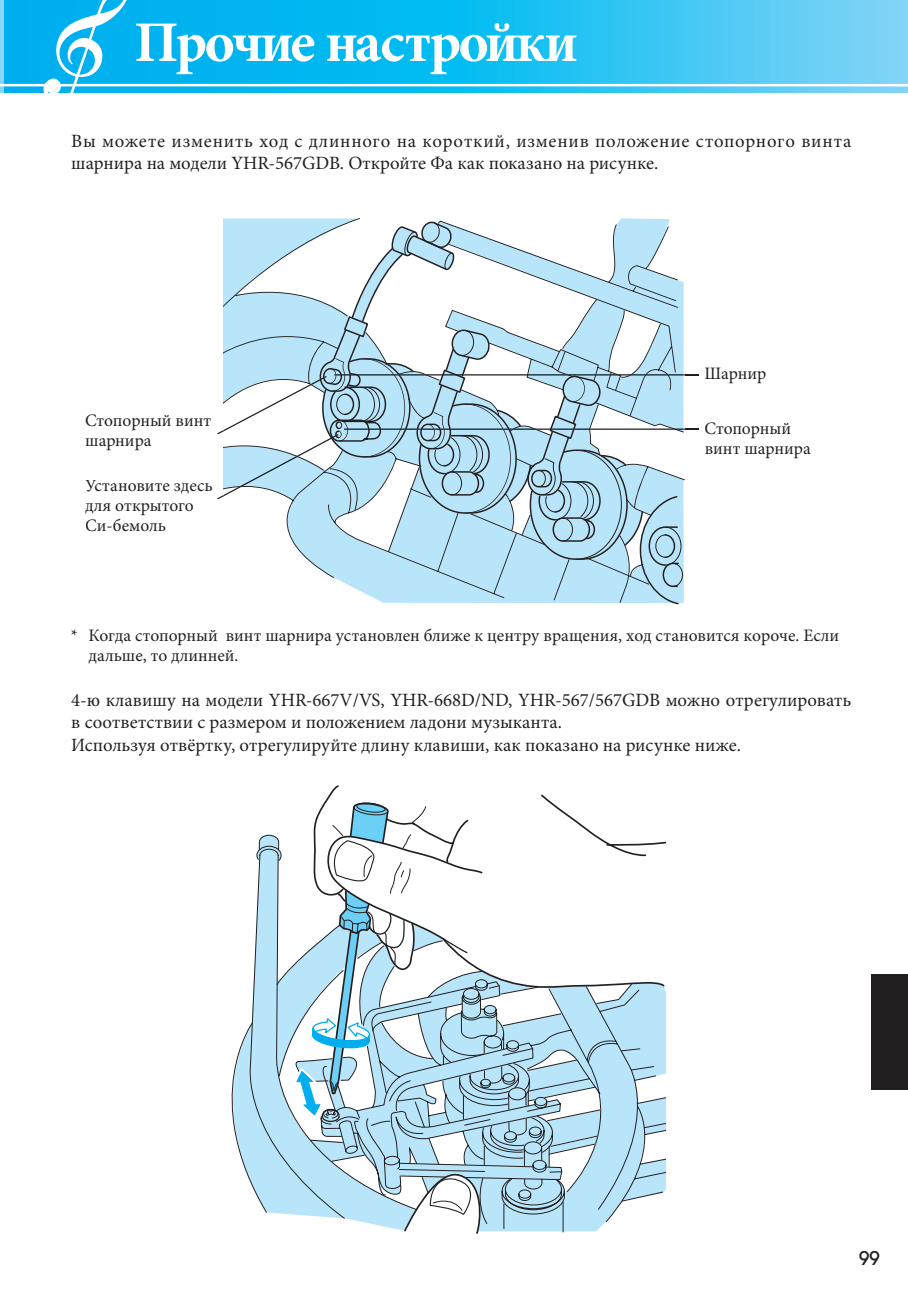
<style>
.page{position:relative;width:908px;height:1291px;background:#fff}
.page>*{position:absolute;margin:0;border:0;box-sizing:border-box;transform-origin:0 0}
.t1{font:700 57.5px "Minion Pro";letter-spacing:-.05em;color:#fff}
.t2{font:18.75px/22.5px "Minion Pro";color:#231f20}
.t3{font:18.75px/22.5px "Minion Pro";letter-spacing:.03em;color:#231f20}
.t4{font:500 18.75px "Avant Garde";color:#231f20}
.t5{font:17.5px/20px "Minion Pro";color:#231f20}
</style>
<div class="page">
<div style="left:870px;top:973px;width:37px;height:116px;background:#231f20"></div>
<svg style="left:223px;top:218px;width:461px;height:385px"></svg>
<svg style="left:3px;top:0;width:904px;height:92px;background:#26c0f2"></svg>
<hr style="left:0;top:0;width:3px;height:92px;background:#89d6f7">
<hr style="left:0;top:84px;width:907px;height:2px;background:#fff">
<svg style="left:43px;top:0;width:89px;height:93px"></svg>
<svg style="left:256px;top:834px;width:26px;height:90px"></svg>
<svg style="left:231px;top:924px;width:434px;height:300px"></svg>
<svg style="left:293px;top:785px;width:308px;height:448px"></svg>
<svg style="left:217px;top:329px;width:481px;height:258px"></svg>
<h1 class="t1" style="left:134px;top:8px;width:445px">Прочие настройки</h1>
<p class="t3" style="left:71px;top:130px;width:781px">Вы можете изменить ход с длинного на короткий, изменив положение стопорного винта шарнира на модели YHR-567GDB. Откройте Фа как показано на рисунке.</p>
<p class="t5" style="left:85px;top:411px;width:128px">Стопорный винт шарнира</p>
<p class="t5" style="left:85px;top:476px;width:129px">Установите здесь для открытого<br>Си-бемоль</p>
<p class="t5" style="left:704px;top:364px;width:63px">Шарнир</p>
<p class="t5" style="left:704px;top:419px;width:108px">Стопорный винт шарнира</p>
<p class="t5" style="left:88px;top:626px;width:752px;text-indent:-18px">* Когда стопорный винт шарнира установлен ближе к центру вращения, ход становится короче. Если дальше, то длинней.</p>
<p class="t2" style="left:71px;top:689px;width:781px">4-ю клавишу на модели YHR-667V/VS, YHR-668D/ND, YHR-567/567GDB можно отрегулировать в соответствии с размером и положением ладони музыканта.<br>Используя отвёртку, отрегулируйте длину клавиши, как показано на рисунке ниже.</p>
<p class="t4" style="left:858px;top:1246px;width:22px">99</p>
</div>
